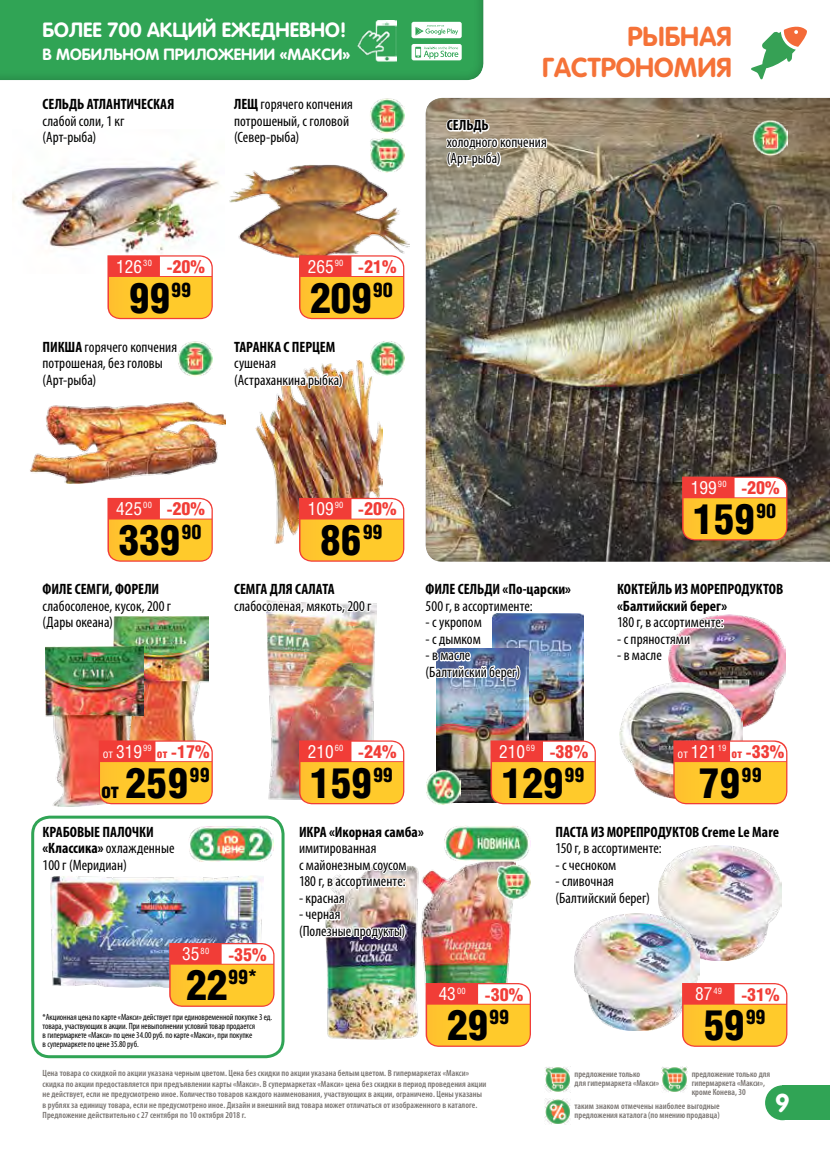
<style>
.page{position:relative;width:830px;height:1149px;background:#fff}
.page>*{position:absolute;margin:0;border:0;box-sizing:border-box;transform-origin:0 0}
.t1{font:900 42px "Helios Cond";letter-spacing:-.01em;color:#000}
.t2{font:700 27px/31.2px "Rotonda C";color:#f57238;text-align:right}
.t3{font:700 25.5px "Rotonda C";color:#fff}
.t4{font:700 20.25px "Rotonda C";color:#fff}
.t5{font:900 20.1px "Helios Cond";color:#000}
.t6{font:900 18px "Helios Cond";color:#f13d37}
.t7{font:700 16.05px "Rotonda C";color:#fff}
.t8{font:condensed 15px/16.5px "Myriad Pro";letter-spacing:.005em;color:#000}
.t9{font:700 condensed 15px/16.5px "Myriad Pro";color:#000}
.t10{font:600 condensed 9px/10.5px "Myriad Pro";letter-spacing:.005em;color:#787370}
.t11{font:condensed 9px/9px "Myriad Pro";letter-spacing:-.005em;color:#000}
.s1{font-weight:700}
.s2{font-family:"Helios Cond C";font-weight:400;color:#fff}
.s3{font-family:"Helios Cond C";font-weight:400;font-size:12px;color:#fff}
.s4{font-family:"Helios Cond C";font-weight:400;font-size:12px}
.s5{font-size:12px}
.s6{font-size:12px;color:#fff}
.s7{font-size:21px}
.s8{font-size:21px;color:#fff}
.s9{font-weight:400}
.s10{font-size:42px}
</style>
<div class="page">
<div style="left:782px;top:1084px;width:47px;height:35px;background:#30a455"></div>
<div style="left:764px;top:1084px;width:35px;height:35px;background:#30a455;border-radius:50%"></div>
<div style="left:0;top:0;width:496px;height:90px;background:#000;opacity:.3"></div>
<img style="left:358px;top:20px;width:38px;height:42px">
<svg style="left:411px;top:44px;width:50px;height:16px"></svg>
<svg style="left:411px;top:22px;width:50px;height:16px"></svg>
<img style="left:545px;top:1067px;width:25px;height:24px">
<img style="left:661px;top:1067px;width:20px;height:24px">
<img style="left:544px;top:1098px;width:26px;height:25px">
<div style="left:31px;top:815px;width:253px;height:242px;border:3px solid #30a455;border-radius:17px"></div>
<img style="left:13px;top:158px;width:206px;height:96px">
<img style="left:114px;top:633px;width:95px;height:107px">
<img style="left:46px;top:646px;width:98px;height:94px">
<div style="left:412px;top:88px;width:417px;height:473px;background:#000;opacity:.3"></div>
<img style="left:50px;top:875px;width:213px;height:36px">
<img style="left:423px;top:861px;width:89px;height:122px">
<img style="left:326px;top:958px;width:93px;height:82px">
<img style="left:698px;top:914px;width:79px;height:46px">
<img style="left:574px;top:914px;width:124px;height:116px">
<img style="left:670px;top:677px;width:114px;height:51px">
<img style="left:619px;top:682px;width:123px;height:51px">
<img style="left:528px;top:613px;width:55px;height:120px">
<img style="left:436px;top:689px;width:92px;height:112px">
<img style="left:444px;top:825px;width:46px;height:36px">
<svg style="left:751px;top:26px;width:56px;height:53px"></svg>
<img style="left:423px;top:491px;width:150px;height:198px">
<img style="left:256px;top:397px;width:126px;height:94px">
<img style="left:267px;top:628px;width:108px;height:172px">
<img style="left:266px;top:491px;width:138px;height:137px">
<svg style="left:443px;top:116px;width:105px;height:54px"></svg>
<img style="left:752px;top:119px;width:35px;height:36px">
<svg style="left:41px;top:67px;width:135px;height:23px"></svg>
<svg style="left:107px;top:255px;width:106px;height:122px"></svg>
<img style="left:178px;top:340px;width:35px;height:36px">
<svg style="left:681px;top:982px;width:106px;height:131px"></svg>
<img style="left:229px;top:164px;width:180px;height:89px">
<svg style="left:231px;top:86px;width:124px;height:4px"></svg>
<svg style="left:232px;top:251px;width:172px;height:146px"></svg>
<img style="left:369px;top:138px;width:35px;height:34px">
<img style="left:370px;top:98px;width:34px;height:36px">
<img style="left:614px;top:476px;width:173px;height:201px">
<img style="left:297px;top:733px;width:129px;height:225px">
<svg style="left:425px;top:982px;width:105px;height:64px;background:#f9b350"></svg>
<img style="left:30px;top:401px;width:195px;height:82px">
<img style="left:213px;top:826px;width:61px;height:35px">
<img style="left:40px;top:911px;width:234px;height:148px">
<img style="left:490px;top:733px;width:297px;height:181px">
<img style="left:40px;top:740px;width:173px;height:154px">
<img style="left:425px;top:769px;width:35px;height:35px">
<svg style="left:107px;top:497px;width:106px;height:136px"></svg>
<h3 class="t4" style="left:43px;top:18px;width:305px">БОЛЕЕ 700 АКЦИЙ ЕЖЕДНЕВНО!</h3>
<h3 class="t7" style="left:43px;top:45px;width:309px">В МОБИЛЬНОМ ПРИЛОЖЕНИИ «МАКСИ»</h3>
<h3 class="t9" style="left:43px;top:95px;width:133px">СЕЛЬДЬ АТЛАНТИЧЕСКАЯ</h3>
<h3 class="t8" style="left:43px;top:112px;width:83px">слабой соли, 1 кг (Арт-рыба)</h3>
<h3 class="t8" style="left:234px;top:96px;width:120px"><span class="s1">ЛЕЩ</span> горячего копчения потрошеный, с головой (Север-рыба)</h3>
<h3 class="t6" style="left:116px;top:256px;width:90px"><span class="s2">126</span><sup>30</sup> -20%</h3>
<h3 class="t6" style="left:307px;top:256px;width:90px"><span class="s2">265</span><sup>90</sup> -21%</h3>
<h1 class="t1" style="left:129px;top:273px;width:64px">99<sup>99</sup></h1>
<h1 class="t1" style="left:310px;top:273px;width:85px">209<sup>90</sup></h1>
<h3 class="t8" style="left:43px;top:338px;width:136px"><span class="s1">ПИКША</span> горячего копчения потрошеная, без головы (Арт-рыба)</h3>
<h3 class="t9" style="left:234px;top:338px;width:103px">ТАРАНКА С ПЕРЦЕМ</h3>
<h3 class="t8" style="left:234px;top:355px;width:110px">сушеная (Астраханкина рыбка)</h3>
<h2 class="t2" style="left:542px;top:20px;width:190px">РЫБНАЯ<br>ГАСТРОНОМИЯ</h2>
<h3 class="t9" style="left:446px;top:117px;width:43px">СЕЛЬДЬ</h3>
<h3 class="t8" style="left:446px;top:133px;width:101px">холодного копчения (Арт-рыба)</h3>
<h3 class="t6" style="left:690px;top:477px;width:90px"><span class="s2">199</span><sup>90</sup> -20%</h3>
<h3 class="t6" style="left:116px;top:498px;width:90px"><span class="s2">425</span><sup>00</sup> -20%</h3>
<h1 class="t1" style="left:118px;top:516px;width:85px">339<sup>90</sup></h1>
<h3 class="t6" style="left:307px;top:498px;width:90px"><span class="s2">109</span><sup>90</sup> -20%</h3>
<h1 class="t1" style="left:320px;top:516px;width:64px">86<sup>99</sup></h1>
<h1 class="t1" style="left:692px;top:495px;width:85px">159<sup>90</sup></h1>
<h3 class="t9" style="left:43px;top:580px;width:118px">ФИЛЕ СЕМГИ, ФОРЕЛИ</h3>
<h3 class="t8" style="left:43px;top:597px;width:130px">слабосоленое, кусок, 200 г (Дары океана)</h3>
<h3 class="t9" style="left:234px;top:580px;width:102px">СЕМГА ДЛЯ САЛАТА</h3>
<h3 class="t8" style="left:234px;top:597px;width:139px">слабосоленая, мякоть, 200 г</h3>
<h3 class="t9" style="left:425px;top:580px;width:147px">ФИЛЕ СЕЛЬДИ «По-царски»</h3>
<h3 class="t8" style="left:425px;top:597px;width:108px">500 г, в ассортименте:</h3>
<h3 class="t8" style="left:425px;top:613px;width:58px">- с укропом</h3>
<h3 class="t8" style="left:425px;top:630px;width:57px">- с дымком</h3>
<h3 class="t8" style="left:425px;top:646px;width:96px">- в масле (Балтийский берег)</h3>
<h3 class="t9" style="left:617px;top:580px;width:168px">КОКТЕЙЛЬ ИЗ МОРЕПРОДУКТОВ «Балтийский берег»</h3>
<h3 class="t8" style="left:617px;top:613px;width:108px">180 г, в ассортименте:</h3>
<h3 class="t8" style="left:617px;top:630px;width:74px">- с пряностями</h3>
<h3 class="t8" style="left:617px;top:646px;width:46px">- в масле</h3>
<h3 class="t6" style="left:103px;top:741px;width:108px"><span class="s3">от</span><span class="s4">.</span><span class="s2">319</span><sup>99</sup> <span class="s5">от</span><span class="s6">.</span>-17%</h3>
<h3 class="t6" style="left:307px;top:741px;width:90px"><span class="s2">210</span><sup>60</sup> -24%</h3>
<h3 class="t6" style="left:499px;top:741px;width:90px"><span class="s2">210</span><sup>69</sup> -38%</h3>
<h3 class="t6" style="left:677px;top:741px;width:108px"><span class="s3">от</span><span class="s4">.</span><span class="s2">121</span><sup>19</sup> <span class="s5">от</span><span class="s6">.</span>-33%</h3>
<h1 class="t1" style="left:101px;top:758px;width:110px"><span class="s7">от</span><span class="s8">.</span>259<sup>99</sup></h1>
<h1 class="t1" style="left:310px;top:758px;width:84px">159<sup>99</sup></h1>
<h1 class="t1" style="left:501px;top:758px;width:84px">129<sup>99</sup></h1>
<h1 class="t1" style="left:698px;top:758px;width:65px">79<sup>99</sup></h1>
<h3 class="t9" style="left:43px;top:823px;width:133px">КРАБОВЫЕ ПАЛОЧКИ «Классика» <span class="s9">охлажденные<br>100 г (Меридиан)</span></h3>
<h3 class="t6" style="left:182px;top:943px;width:86px"><span class="s2">35</span><sup>80</sup> -35%</h3>
<h3 class="t5" style="left:186px;top:965px;width:73px"><span class="s10">22</span>99*</h3>
<p class="t11" style="left:43px;top:1011px;width:231px">*Акционная цена по карте «Макси» действует при единовременной покупке 3 ед. товара, участвующих в акции. При невыполнении условий товар продается<br>в гипермаркете «Макси» по цене 34.00 руб. по карте «Макси», при покупке<br>в супермаркете по цене 35.80 руб.</p>
<h3 class="t9" style="left:299px;top:823px;width:126px">ИКРА «Икорная самба»</h3>
<h3 class="t8" style="left:299px;top:839px;width:109px">имитированная<br>с майонезным соусом<br>180 г, в ассортименте:</h3>
<h3 class="t8" style="left:299px;top:889px;width:47px">- красная</h3>
<h3 class="t8" style="left:299px;top:905px;width:108px">- черная<br>(Полезные продукты)</h3>
<h3 class="t6" style="left:438px;top:983px;width:86px"><span class="s2">43</span><sup>00</sup> -30%</h3>
<h1 class="t1" style="left:446px;top:1001px;width:64px">29<sup>99</sup></h1>
<h3 class="t9" style="left:555px;top:823px;width:225px">ПАСТА ИЗ МОРЕПРОДУКТОВ Creme Le Mare</h3>
<h3 class="t8" style="left:555px;top:839px;width:108px">150 г, в ассортименте:</h3>
<h3 class="t8" style="left:555px;top:856px;width:62px">- с чесноком</h3>
<h3 class="t8" style="left:555px;top:872px;width:96px">- сливочная (Балтийский берег)</h3>
<h3 class="t6" style="left:694px;top:983px;width:86px"><span class="s2">87</span><sup>49</sup> -31%</h3>
<h1 class="t1" style="left:703px;top:1001px;width:64px">59<sup>99</sup></h1>
<p class="t10" style="left:43px;top:1067px;width:445px">Цена товара со скидкой по акции указана черным цветом. Цена без скидки по акции указана белым цветом. В гипермаркетах «Макси» скидка по акции предоставляется при предъявлении карты «Макси». В супермаркетах «Макси» цена без скидки в период проведения акции не действует, если не предусмотрено иное. Количество товаров каждого наименования, участвующих в акции, ограничено. Цены указаны в рублях за единицу товара, если не предусмотрено иное. Дизайн и внешний вид товара может отличаться от изображенного в каталоге.<br>Предложение действительно с 27 сентября по 10 октября 2018 г.</p>
<p class="t10" style="left:574px;top:1068px;width:86px;line-height:9px">предложение только<br>для гипермаркета «Макси»</p>
<p class="t10" style="left:691px;top:1068px;width:80px;line-height:9px">предложение только для гипермаркета «Макси», кроме Конева, 30</p>
<h3 class="t3" style="left:774px;top:1087px;width:16px">9</h3>
<p class="t10" style="left:574px;top:1101px;width:147px;line-height:9px">таким знаком отмечены наиболее выгодные предложения каталога (по мнению продавца)</p>
</div>
